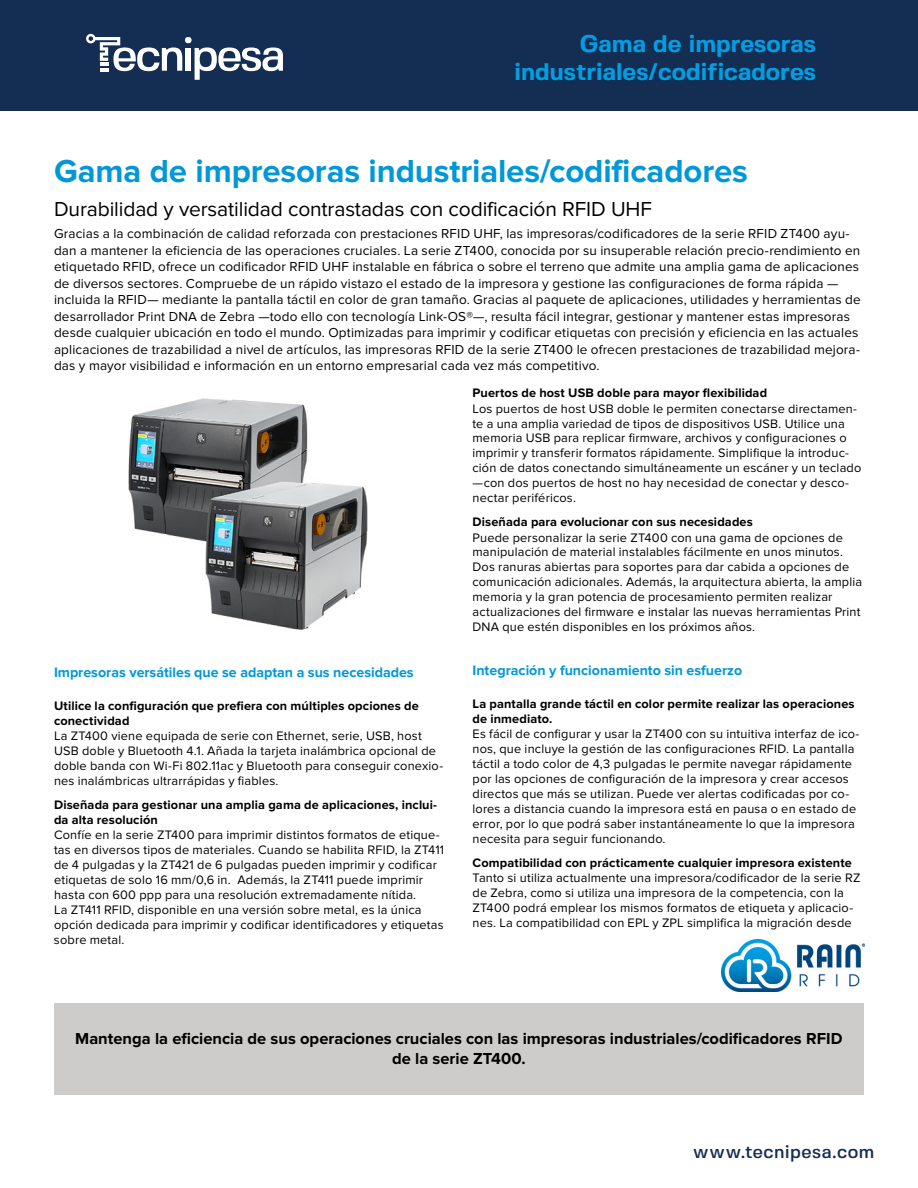
<style>
.page{position:relative;width:918px;height:1188px;background:#fff}
.page>*{position:absolute;margin:0;border:0;box-sizing:border-box;transform-origin:0 0}
.t1{font:700 33px "Proxima Nova";letter-spacing:-.005em;color:#0098d8}
.t2{font:700 24px/27.5px "Fivo Sans";color:#009fe3;text-align:right}
.t3{font:21px "Proxima Nova";letter-spacing:-.005em;color:#000}
.t4{font:500 18px "Fivo Sans";letter-spacing:.03em;color:#132d53}
.t5{font:700 16.5px/20.2px "Proxima Nova";color:#000;text-align:center}
.t6{font:700 14.25px "Proxima Nova";color:#0098d8}
.t7{font:13.5px/16.5px "Proxima Nova";letter-spacing:.01em;color:#000}
.t8{font:12.75px/15px "Proxima Nova";letter-spacing:.015em;color:#000}
.t9{font:700 12.75px/15px "Proxima Nova";letter-spacing:.01em;color:#000}
</style>
<div class="page">
<div style="left:54px;top:1003px;width:810px;height:92px;background:#cdccca"></div>
<img style="left:721px;top:940px;width:143px;height:52px">
<img style="left:128px;top:398px;width:240px;height:232px">
<div style="left:0;top:0;width:918px;height:111px;background:#132d53"></div>
<svg style="left:86px;top:34px;width:197px;height:46px"></svg>
<h2 class="t2" style="left:515px;top:30px;width:303px">Gama de impresoras industriales/codificadores</h2>
<h1 class="t1" style="left:54px;top:152px;width:695px">Gama de impresoras industriales/codificadores</h1>
<h3 class="t3" style="left:54px;top:197px;width:599px">Durabilidad y versatilidad contrastadas con codificación RFID UHF</h3>
<p class="t7" style="left:54px;top:226px;width:808px">Gracias a la combinación de calidad reforzada con prestaciones RFID UHF, las impresoras/codificadores de la serie RFID ZT400 ayu&shy;dan a mantener la eficiencia de las operaciones cruciales. La serie ZT400, conocida por su insuperable relación precio-rendimiento en etiquetado RFID, ofrece un codificador RFID UHF instalable en fábrica o sobre el terreno que admite una amplia gama de aplicaciones de diversos sectores. Compruebe de un rápido vistazo el estado de la impresora y gestione las configuraciones de forma rápida — incluida la RFID— mediante la pantalla táctil en color de gran tamaño. Gracias al paquete de aplicaciones, utilidades y herramientas de desarrollador Print DNA de Zebra —todo ello con tecnología Link-OS®—, resulta fácil integrar, gestionar y mantener estas impresoras desde cualquier ubicación en todo el mundo. Optimizadas para imprimir y codificar etiquetas con precisión y eficiencia en las actuales aplicaciones de trazabilidad a nivel de artículos, las impresoras RFID de la serie ZT400 le ofrecen prestaciones de trazabilidad mejora&shy;das y mayor visibilidad e información en un entorno empresarial cada vez más competitivo.</p>
<p class="t6" style="left:54px;top:664px;width:361px">Impresoras versátiles que se adaptan a sus necesidades</p>
<p class="t9" style="left:54px;top:698px;width:366px">Utilice la configuración que prefiera con múltiples opciones de conectividad</p>
<p class="t8" style="left:54px;top:728px;width:391px">La ZT400 viene equipada de serie con Ethernet, serie, USB, host USB doble y Bluetooth 4.1. Añada la tarjeta inalámbrica opcional de doble banda con Wi-Fi 802.11ac y Bluetooth para conseguir conexio&shy;nes inalámbricas ultrarrápidas y fiables.</p>
<p class="t9" style="left:54px;top:797px;width:385px">Diseñada para gestionar una amplia gama de aplicaciones, inclui&shy;da alta resolución</p>
<p class="t8" style="left:54px;top:827px;width:392px">Confíe en la serie ZT400 para imprimir distintos formatos de etique&shy;tas en diversos tipos de materiales. Cuando se habilita RFID, la ZT411 de 4 pulgadas y la ZT421 de 6 pulgadas pueden imprimir y codificar etiquetas de solo 16 mm/0,6 in. Además, la ZT411 puede imprimir hasta con 600 ppp para una resolución extremadamente nítida.<br>La ZT411 RFID, disponible en una versión sobre metal, es la única opción dedicada para imprimir y codificar identificadores y etiquetas sobre metal.</p>
<p class="t9" style="left:472px;top:386px;width:296px">Puertos de host USB doble para mayor flexibilidad</p>
<p class="t8" style="left:472px;top:401px;width:390px">Los puertos de host USB doble le permiten conectarse directamen&shy;te a una amplia variedad de tipos de dispositivos USB. Utilice una memoria USB para replicar firmware, archivos y configuraciones o imprimir y transferir formatos rápidamente. Simplifique la introduc&shy;ción de datos conectando simultáneamente un escáner y un teclado —con dos puertos de host no hay necesidad de conectar y desco&shy;nectar periféricos.</p>
<p class="t9" style="left:472px;top:515px;width:282px">Diseñada para evolucionar con sus necesidades</p>
<p class="t8" style="left:472px;top:530px;width:391px">Puede personalizar la serie ZT400 con una gama de opciones de manipulación de material instalables fácilmente en unos minutos.<br>Dos ranuras abiertas para soportes para dar cabida a opciones de comunicación adicionales. Además, la arquitectura abierta, la amplia memoria y la gran potencia de procesamiento permiten realizar actualizaciones del firmware e instalar las nuevas herramientas Print DNA que estén disponibles en los próximos años.</p>
<p class="t6" style="left:473px;top:662px;width:271px">Integración y funcionamiento sin esfuerzo</p>
<p class="t9" style="left:473px;top:696px;width:384px">La pantalla grande táctil en color permite realizar las operaciones de inmediato.</p>
<p class="t8" style="left:472px;top:726px;width:388px">Es fácil de configurar y usar la ZT400 con su intuitiva interfaz de ico&shy;nos, que incluye la gestión de las configuraciones RFID. La pantalla táctil a todo color de 4,3 pulgadas le permite navegar rápidamente por las opciones de configuración de la impresora y crear accesos directos que más se utilizan. Puede ver alertas codificadas por co&shy;lores a distancia cuando la impresora está en pausa o en estado de error, por lo que podrá saber instantáneamente lo que la impresora necesita para seguir funcionando.</p>
<p class="t9" style="left:472px;top:855px;width:381px">Compatibilidad con prácticamente cualquier impresora existente</p>
<p class="t8" style="left:472px;top:870px;width:389px">Tanto si utiliza actualmente una impresora/codificador de la serie RZ de Zebra, como si utiliza una impresora de la competencia, con la ZT400 podrá emplear los mismos formatos de etiqueta y aplicacio&shy;nes. La compatibilidad con EPL y ZPL simplifica la migración desde</p>
<p class="t5" style="left:75px;top:1029px;width:769px">Mantenga la eficiencia de sus operaciones cruciales con las impresoras industriales/codificadores RFID de la serie ZT400.</p>
<h3 class="t4" style="left:693px;top:1141px;width:183px">www.tecnipesa.com</h3>
</div>
